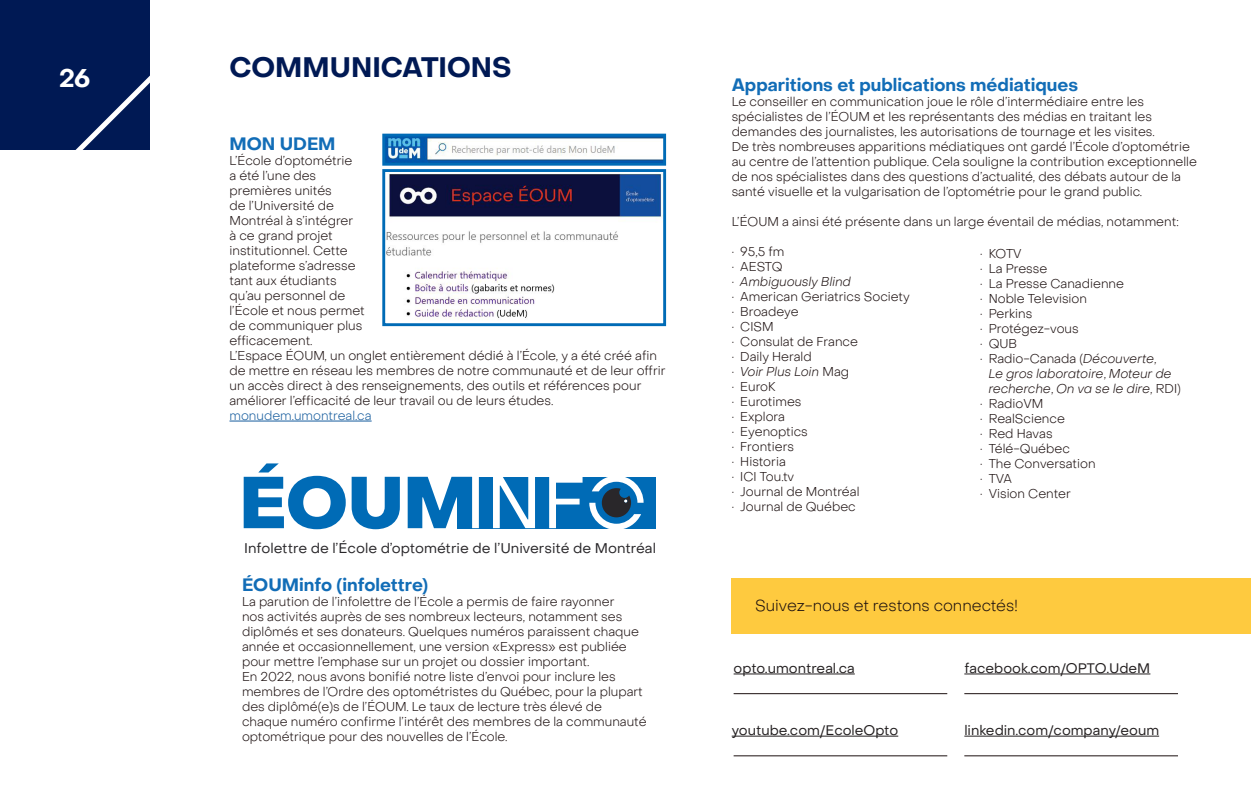
<style>
.page{position:relative;width:1251px;height:810px;background:#fff}
.page>*{position:absolute;margin:0;border:0;box-sizing:border-box;transform-origin:0 0}
.t1{font:800 71.75px "Object Sans";color:#006bb6}
.Headline{font:700 27.5px "Object Sans";color:#001954}
.t2{font:700 25px "Object Sans";color:#fff}
.t3{font:700 17.5px "Object Sans";color:#126db7}
.t4{font:300 15.62px "Object Sans";color:#1c1010}
.t5{font:14px "Object Sans";color:#29272a}
.t6{font:13.75px "Object Sans";color:#231f20}
.t7{font:300 12.5px/15px "Object Sans";color:#1c1010}
.t8{font:italic 300 12.5px/15px "Object Sans";color:#1c1010}
.t9{font:300 12.5px "Object Sans";color:#175d9e}
.s1{font-style:normal}
</style>
<div class="page">
<div style="left:0;top:0;width:150px;height:150px;background:#001954"></div>
<div style="left:732px;top:578px;width:519px;height:55px;background:#feca3f"></div>
<hr style="left:964px;top:674px;width:186px;height:1px;background:#231f20">
<hr style="left:964px;top:693px;width:214px;height:1px;background:#1c1010">
<hr style="left:964px;top:736px;width:195px;height:1px;background:#231f20">
<hr style="left:964px;top:756px;width:214px;height:1px;background:#1c1010">
<img style="left:386px;top:173px;width:276px;height:147px">
<div style="left:382px;top:169px;width:284px;height:157px;border:3px solid #006bb6"></div>
<img style="left:386px;top:138px;width:276px;height:24px">
<div style="left:382px;top:134px;width:284px;height:32px;border:3px solid #006bb6"></div>
<hr style="left:230px;top:421px;width:142px;height:1px;background:#175d9e">
<div style="left:457px;top:477px;width:199px;height:51px;background:#006bb6"></div>
<svg style="left:472px;top:477px;width:111px;height:51px"></svg>
<svg style="left:589px;top:477px;width:55px;height:51px"></svg>
<hr style="left:734px;top:674px;width:121px;height:1px;background:#231f20">
<hr style="left:734px;top:693px;width:213px;height:1px;background:#1c1010">
<hr style="left:732px;top:736px;width:166px;height:1px;background:#231f20">
<hr style="left:734px;top:756px;width:213px;height:1px;background:#1c1010">
<p class="t2" style="left:59px;top:63px;width:33px">26</p>
<p class="Headline" style="left:230px;top:51px;width:284px">COMMUNICATIONS</p>
<p class="t3" style="left:230px;top:133px;width:108px">MON UDEM</p>
<p class="t7" style="left:230px;top:153px;width:137px">L’École d’optométrie<br>a été l’une des premières unités<br>de l’Université de<br>Montréal à s’intégrer<br>à ce grand projet institutionnel. Cette plateforme s’adresse tant aux étudiants qu’au personnel de l’École et nous permet de communiquer plus efficacement.</p>
<p class="t7" style="left:230px;top:348px;width:438px">L’Espace ÉOUM, un onglet entièrement dédié à l’École, y a été créé afin de mettre en réseau les membres de notre communauté et de leur offrir un accès direct à des renseignements, des outils et références pour améliorer l’efficacité de leur travail ou de leurs études.</p>
<p class="t9" style="left:230px;top:408px;width:144px">monudem.umontreal.ca</p>
<p class="t1" style="left:240px;top:459px;width:238px">ÉOUM</p>
<p class="t5" style="left:244px;top:540px;width:413px">Infolettre de l’École d’optométrie de l’Université de Montréal</p>
<p class="t3" style="left:242px;top:575px;width:188px">ÉOUMinfo (infolettre)</p>
<p class="t7" style="left:242px;top:595px;width:399px">La parution de l’infolettre de l’École a permis de faire rayonner nos activités auprès de ses nombreux lecteurs, notamment ses diplômés et ses donateurs. Quelques numéros paraissent chaque année et occasionnellement, une version «Express» est publiée pour mettre l’emphase sur un projet ou dossier important.</p>
<p class="t7" style="left:242px;top:670px;width:406px">En 2022, nous avons bonifié notre liste d’envoi pour inclure les membres de l’Ordre des optométristes du Québec, pour la plupart des diplômé(e)s de l’ÉOUM. Le taux de lecture très élevé de chaque numéro confirme l’intérêt des membres de la communauté optométrique pour des nouvelles de l’École.</p>
<p class="t3" style="left:732px;top:74px;width:348px">Apparitions et publications médiatiques</p>
<p class="t7" style="left:732px;top:94px;width:425px">Le conseiller en communication joue le rôle d’intermédiaire entre les spécialistes de l’ÉOUM et les représentants des médias en traitant les demandes des journalistes, les autorisations de tournage et les visites.</p>
<p class="t7" style="left:732px;top:139px;width:467px">De très nombreuses apparitions médiatiques ont gardé l’École d’optométrie au centre de l’attention publique. Cela souligne la contribution exceptionnelle de nos spécialistes dans des questions d’actualité, des débats autour de la santé visuelle et la vulgarisation de l’optométrie pour le grand public.</p>
<p class="t7" style="left:732px;top:214px;width:448px">L’ÉOUM a ainsi été présente dans un large éventail de médias, notamment:</p>
<p class="t7" style="left:732px;top:244px;width:54px">· 95,5 fm</p>
<p class="t7" style="left:732px;top:259px;width:52px">· AESTQ</p>
<p class="t8" style="left:732px;top:274px;width:121px"><span class="s1">·</span> Ambiguously Blind</p>
<p class="t7" style="left:732px;top:289px;width:180px">· American Geriatrics Society</p>
<p class="t7" style="left:732px;top:304px;width:68px">· Broadeye</p>
<p class="t7" style="left:732px;top:319px;width:43px">· CISM</p>
<p class="t7" style="left:732px;top:334px;width:128px">· Consulat de France</p>
<p class="t7" style="left:732px;top:349px;width:82px">· Daily Herald</p>
<p class="t8" style="left:732px;top:364px;width:119px"><span class="s1">·</span> Voir Plus Loin <span class="s1">Mag</span></p>
<p class="t7" style="left:732px;top:379px;width:46px">· EuroK</p>
<p class="t7" style="left:732px;top:394px;width:71px">· Eurotimes</p>
<p class="t7" style="left:732px;top:409px;width:55px">· Explora</p>
<p class="t7" style="left:732px;top:424px;width:78px">· Eyenoptics</p>
<p class="t7" style="left:732px;top:439px;width:64px">· Frontiers</p>
<p class="t7" style="left:732px;top:454px;width:56px">· Historia</p>
<p class="t7" style="left:732px;top:469px;width:64px">· ICI Tou.tv</p>
<p class="t7" style="left:732px;top:484px;width:129px">· Journal de Montréal</p>
<p class="t7" style="left:732px;top:499px;width:126px">· Journal de Québec</p>
<p class="t7" style="left:980px;top:246px;width:43px">· KOTV</p>
<p class="t7" style="left:980px;top:261px;width:69px">· La Presse</p>
<p class="t7" style="left:980px;top:276px;width:145px">· La Presse Canadienne</p>
<p class="t7" style="left:980px;top:291px;width:108px">· Noble Television</p>
<p class="t7" style="left:980px;top:306px;width:54px">· Perkins</p>
<p class="t7" style="left:980px;top:321px;width:100px">· Protégez-vous</p>
<p class="t7" style="left:980px;top:336px;width:39px">· QUB</p>
<p class="t8" style="left:989px;top:351px;width:194px;text-indent:-9px"><span class="s1">· Radio-Canada (</span>Découverte<span class="s1">,<br></span>Le gros laboratoire<span class="s1">,</span> Moteur de recherche<span class="s1">,</span> On va se le dire<span class="s1">, RDI)</span></p>
<p class="t7" style="left:980px;top:396px;width:65px">· RadioVM</p>
<p class="t7" style="left:980px;top:411px;width:86px">· RealScience</p>
<p class="t7" style="left:980px;top:426px;width:74px">· Red Havas</p>
<p class="t7" style="left:980px;top:441px;width:91px">· Télé-Québec</p>
<p class="t7" style="left:980px;top:456px;width:117px">· The Conversation</p>
<p class="t7" style="left:980px;top:471px;width:33px">· TVA</p>
<p class="t7" style="left:980px;top:486px;width:92px">· Vision Center</p>
<p class="t4" style="left:755px;top:596px;width:264px">Suivez-nous et restons connectés!</p>
<p class="t6" style="left:734px;top:660px;width:123px">opto.umontreal.ca</p>
<p class="t6" style="left:732px;top:722px;width:168px">youtube.com/EcoleOpto</p>
<p class="t6" style="left:964px;top:660px;width:188px">facebook.com/OPTO.UdeM</p>
<p class="t6" style="left:964px;top:722px;width:196px">linkedin.com/company/eoum</p>
</div>
